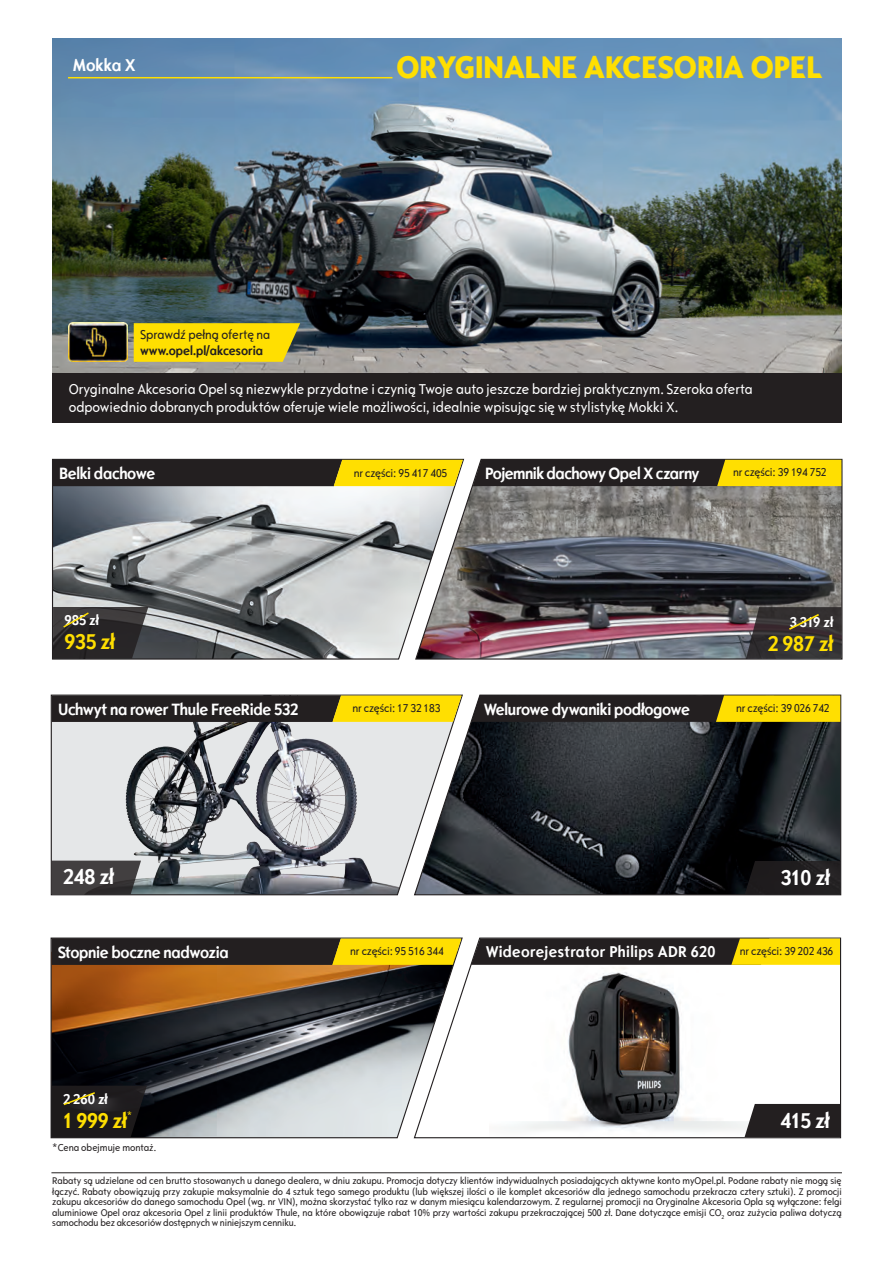
<style>
.page{position:relative;width:893px;height:1263px;background:#fff}
.page>*{position:absolute;margin:0;border:0;box-sizing:border-box;transform-origin:0 0}
.t1{font:800 33px "Opel Sans Condensed";color:#ffdf01}
.t2{font:700 22.5px "Opel Sans Condensed";letter-spacing:-.01em;color:#ffdf01}
.t3{font:700 22.5px "Opel Sans Condensed";letter-spacing:-.01em;color:#fff}
.t4{font:700 18px "Opel Sans Condensed";letter-spacing:-.005em;color:#fff}
.t5{font:700 17.25px "Opel Sans Condensed";letter-spacing:-.02em;color:#fff}
.t6{font:700 16.5px "Opel Sans Condensed";letter-spacing:.02em;color:#fff}
.t7{font:condensed 15px/18px "Opel Sans";color:#fff}
.t8{font:700 15px "Opel Sans Condensed";color:#fff}
.t9{font:700 13.5px "Opel Sans Condensed";color:#231f20}
.t10{font:condensed 13.5px "Opel Sans";color:#231f20}
.t11{font:condensed 12px "Opel Sans";letter-spacing:-.01em;color:#231f20}
.t12{font:condensed 10.5px "Opel Sans";color:#231f20}
.t13{font:condensed 10.2px/10.5px "Opel Sans";letter-spacing:-.01em;color:#231f20;text-align:justify}
</style>
<div class="page">
<img style="left:53px;top:38px;width:789px;height:335px">
<div style="left:53px;top:373px;width:789px;height:49px;background:#231f20"></div>
<hr style="left:68px;top:77px;width:324px;height:1px;background:#ffdf01">
<svg style="left:52px;top:458px;width:362px;height:202px;background:#a1a4a6"></svg>
<svg style="left:53px;top:460px;width:361px;height:26px;background:#514719"></svg>
<svg style="left:53px;top:607px;width:95px;height:51px;background:#333130"></svg>
<svg style="left:464px;top:694px;width:378px;height:202px;background:#24282c"></svg>
<svg style="left:50px;top:694px;width:414px;height:202px;background:#afb2b5"></svg>
<svg style="left:52px;top:695px;width:410px;height:27px;background:#65591a"></svg>
<svg style="left:472px;top:695px;width:368px;height:27px;background:#6b5e18"></svg>
<svg style="left:745px;top:861px;width:95px;height:33px;background:#1e1c1d"></svg>
<svg style="left:52px;top:861px;width:89px;height:33px;background:#434142"></svg>
<svg style="left:50px;top:937px;width:363px;height:202px;background:#6e5f53"></svg>
<svg style="left:52px;top:938px;width:361px;height:27px;background:#51471a"></svg>
<img style="left:68px;top:323px;width:59px;height:39px">
<svg style="left:134px;top:323px;width:166px;height:39px;background:#f5d807"></svg>
<svg style="left:52px;top:1086px;width:95px;height:51px;background:#1f1c1b"></svg>
<img style="left:414px;top:458px;width:429px;height:202px">
<svg style="left:746px;top:607px;width:95px;height:52px;background:#3c3737"></svg>
<svg style="left:473px;top:460px;width:368px;height:26px;background:#6c5f18"></svg>
<hr style="left:51px;top:1172px;width:791px;height:1px;background:#231f20">
<svg style="left:413px;top:937px;width:429px;height:202px"></svg>
<svg style="left:471px;top:938px;width:369px;height:27px;background:#63581b"></svg>
<div style="left:745px;top:1104px;width:95px;height:33px;background:#231f20"></div>
<h3 class="t4" style="left:73px;top:55px;width:64px">Mokka X</h3>
<h1 class="t1" style="left:396px;top:47px;width:427px">ORYGINALNE AKCESORIA OPEL</h1>
<h3 class="t10" style="left:140px;top:326px;width:132px">Sprawdź pełną ofertę na</h3>
<h3 class="t9" style="left:140px;top:342px;width:125px">www.opel.pl/akcesoria</h3>
<h3 class="t7" style="left:69px;top:380px;width:686px">Oryginalne Akcesoria Opel są niezwykle przydatne i czynią Twoje auto jeszcze bardziej praktycznym. Szeroka oferta odpowiednio dobranych produktów oferuje wiele możliwości, idealnie wpisując się w stylistykę Mokki X.</h3>
<h3 class="t5" style="left:59px;top:463px;width:98px">Belki dachowe</h3>
<p class="t11" style="left:354px;top:466px;width:95px">nr części: 95 417 405</p>
<h3 class="t5" style="left:485px;top:463px;width:216px">Pojemnik dachowy Opel X czarny</h3>
<p class="t11" style="left:733px;top:465px;width:95px">nr części: 39 194 752</p>
<h3 class="t8" style="left:65px;top:611px;width:36px">985 zł</h3>
<h2 class="t2" style="left:65px;top:628px;width:52px">935 zł</h2>
<h3 class="t8" style="left:790px;top:613px;width:45px">3 319 zł</h3>
<h2 class="t2" style="left:768px;top:630px;width:67px">2 987 zł</h2>
<h3 class="t5" style="left:58px;top:699px;width:242px">Uchwyt na rower Thule FreeRide 532</h3>
<p class="t11" style="left:352px;top:701px;width:89px">nr części: 17 32 183</p>
<h3 class="t5" style="left:484px;top:699px;width:208px">Welurowe dywaniki podłogowe</h3>
<p class="t11" style="left:736px;top:701px;width:95px">nr części: 39 026 742</p>
<h2 class="t3" style="left:63px;top:863px;width:52px">248 zł</h2>
<h2 class="t3" style="left:781px;top:864px;width:51px">310 zł</h2>
<h3 class="t5" style="left:58px;top:942px;width:173px">Stopnie boczne nadwozia</h3>
<p class="t11" style="left:350px;top:944px;width:95px">nr części: 95 516 344</p>
<h3 class="t6" style="left:486px;top:942px;width:231px">Wideorejestrator Philips ADR 620</h3>
<p class="t11" style="left:740px;top:944px;width:95px">nr części: 39 202 436</p>
<h3 class="t8" style="left:63px;top:1090px;width:46px">2 260 zł</h3>
<h2 class="t2" style="left:63px;top:1107px;width:71px">1 999 zł<sup>*</sup></h2>
<p class="t12" style="left:52px;top:1141px;width:105px">*Cena obejmuje montaż.</p>
<h2 class="t3" style="left:780px;top:1107px;width:51px">415 zł</h2>
<p class="t13" style="left:52px;top:1175px;width:791px">Rabaty są udzielane od cen brutto stosowanych u danego dealera, w dniu zakupu. Promocja dotyczy klientów indywidualnych posiadających aktywne konto myOpel.pl. Podane rabaty nie mogą się łączyć. Rabaty obowiązują przy zakupie maksymalnie do 4 sztuk tego samego produktu (lub większej ilości o ile komplet akcesoriów dla jednego samochodu przekracza cztery sztuki). Z promocji zakupu akcesoriów do danego samochodu Opel (wg. nr VIN), można skorzystać tylko raz w danym miesiącu kalendarzowym. Z regularnej promocji na Oryginalne Akcesoria Opla są wyłączone: felgi aluminiowe Opel oraz akcesoria Opel z linii produktów Thule, na które obowiązuje rabat 10% przy wartości zakupu przekraczającej 500 zł. Dane dotyczące emisji CO<sub>2</sub> oraz zużycia paliwa dotyczą samochodu bez akcesoriów dostępnych w niniejszym cenniku.</p>
</div>
